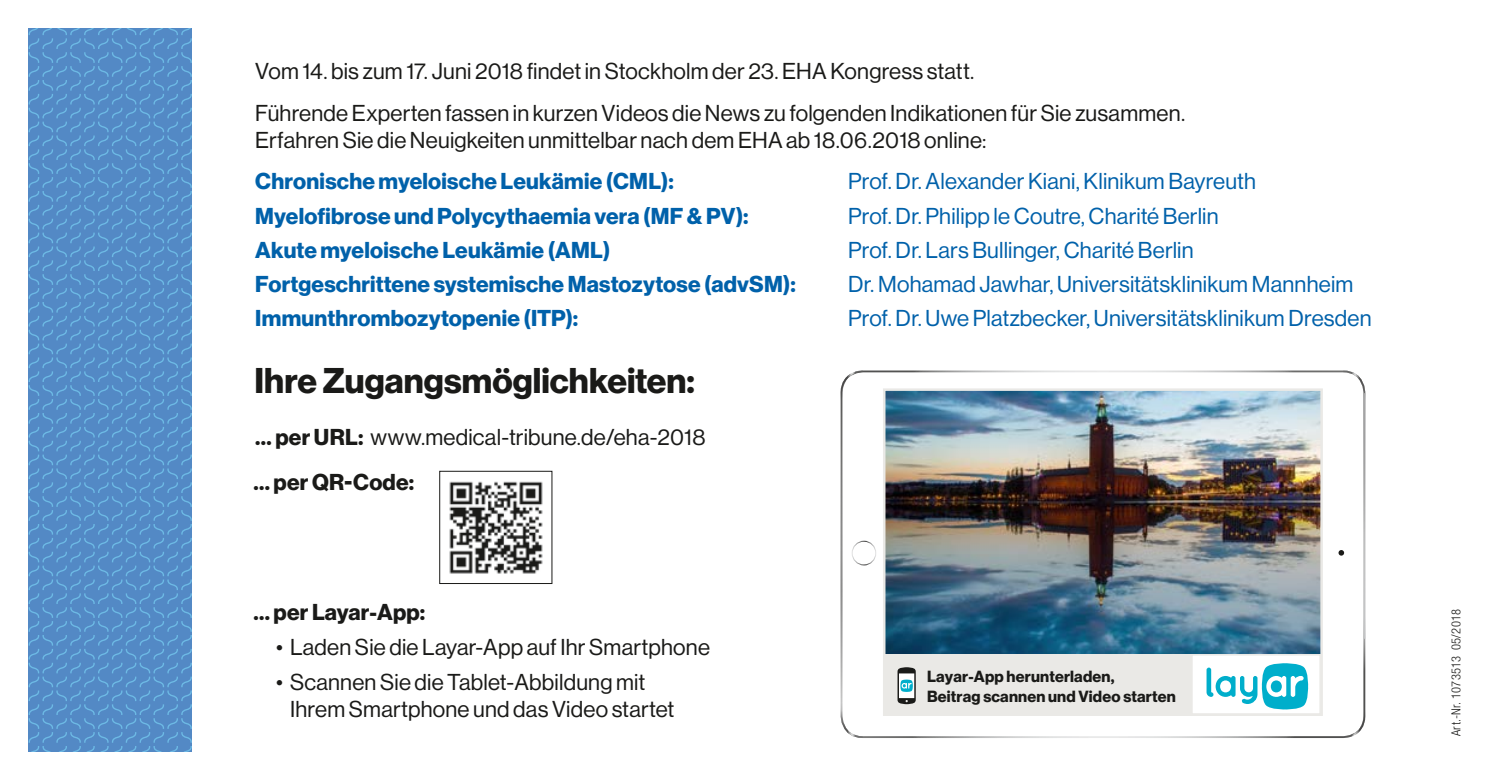
<style>
.page{position:relative;width:1489px;height:780px;background:#fff}
.page>*{position:absolute;margin:0;border:0;box-sizing:border-box;transform-origin:0 0}
.t1{font:700 35px "Volta Modern Display 75";color:#1a1a18}
.t2{font:22.5px/41.8px "Volta Modern Display 55 Roman";letter-spacing:.01em;color:#1a1a18}
.t3{font:22.5px "Volta Modern Display 55 Roman";letter-spacing:.01em;color:#0061aa}
.t4{font:700 22.5px "Volta Modern Display 75";letter-spacing:.01em;color:#0061aa}
.t5{font:700 22.5px "Volta Modern Display 75";letter-spacing:.01em;color:#1a1a18}
.t6{font:700 15.75px/19.2px "Volta Modern Display 75";letter-spacing:.01em;color:#1a1a18}
.t7{font:300 condensed 12.5px "Helvetica Neue LT";letter-spacing:.02em;color:#1a1a18}
.s1{font-family:"Volta Modern Display 75";font-weight:700}
</style>
<div class="page">
<svg style="left:28px;top:28px;width:163px;height:723px;background:#558ec8"></svg>
<img style="left:449px;top:481px;width:94px;height:93px">
<div style="left:439px;top:471px;width:113px;height:113px;border:1px solid #1a1a18"></div>
<svg style="left:1338px;top:550px;width:5px;height:5px"></svg>
<div style="left:851px;top:540px;width:25px;height:25px;border:1px solid #fff;border-radius:50%"></div>
<svg style="left:1341px;top:370px;width:24px;height:23px"></svg>
<svg style="left:1341px;top:691px;width:24px;height:47px"></svg>
<svg style="left:840px;top:370px;width:24px;height:47px"></svg>
<svg style="left:840px;top:691px;width:24px;height:47px"></svg>
<hr style="left:840px;top:454px;width:2px;height:263px;background:#828282">
<hr style="left:1363px;top:433px;width:2px;height:205px;background:#c3c4c5">
<hr style="left:1363px;top:393px;width:2px;height:135px;background:#a7a7a8">
<img style="left:886px;top:391px;width:433px;height:262px">
<div style="left:884px;top:654px;width:436px;height:60px;background:#eae9e6"></div>
<svg style="left:897px;top:667px;width:18px;height:37px"></svg>
<div style="left:1191px;top:655px;width:128px;height:59px;background:#fff"></div>
<svg style="left:1206px;top:663px;width:101px;height:46px"></svg>
<div style="left:1191px;top:654px;width:129px;height:60px;border:1px solid #eae9e6"></div>
<div style="left:883px;top:388px;width:439px;height:328px;border:2px solid #eae9e6"></div>
<p class="t2" style="left:255px;top:50px;width:931px">Vom 14. bis zum 17. Juni 2018 findet in Stockholm der 23. EHA Kongress statt.<br>Führende Experten fassen in kurzen Videos die News zu folgenden Indikationen für Sie zusammen.</p>
<p class="t2" style="left:255px;top:119px;width:732px">Erfahren Sie die Neuigkeiten unmittelbar nach dem EHA ab 18.06.2018 online:</p>
<p class="t4" style="left:255px;top:168px;width:420px">Chronische myeloische Leukämie (CML):</p>
<p class="t3" style="left:848px;top:169px;width:409px">Prof. Dr. Alexander Kiani, Klinikum Bayreuth</p>
<p class="t4" style="left:255px;top:202px;width:495px">Myelofibrose und Polycythaemia vera (MF &amp; PV):</p>
<p class="t3" style="left:848px;top:203px;width:372px">Prof. Dr. Philipp le Coutre, Charité Berlin</p>
<p class="t4" style="left:255px;top:236px;width:356px">Akute myeloische Leukämie (AML)</p>
<p class="t3" style="left:848px;top:237px;width:347px">Prof. Dr. Lars Bullinger, Charité Berlin</p>
<p class="t4" style="left:255px;top:271px;width:542px">Fortgeschrittene systemische Mastozytose (advSM):</p>
<p class="t3" style="left:848px;top:271px;width:507px">Dr. Mohamad Jawhar, Universitätsklinikum Mannheim</p>
<p class="t4" style="left:255px;top:305px;width:324px">Immunthrombozytopenie (ITP):</p>
<p class="t3" style="left:848px;top:305px;width:525px">Prof. Dr. Uwe Platzbecker, Universitätsklinikum Dresden</p>
<h1 class="t1" style="left:254px;top:360px;width:442px">Ihre Zugangsmöglichkeiten:</h1>
<p class="t2" style="left:255px;top:416px;width:452px"><span class="s1">... per URL:</span> www.medical-tribune.de/eha-2018</p>
<p class="t5" style="left:253px;top:469px;width:162px">... per QR-Code:</p>
<p class="t5" style="left:253px;top:599px;width:173px">... per Layar-App:</p>
<p class="t2" style="left:276px;top:626px;width:435px">• Laden Sie die Layar-App auf Ihr Smartphone</p>
<p class="t2" style="left:290px;top:667px;width:386px;line-height:27.5px;text-indent:-14px">• Scannen Sie die Tablet-Abbildung mit<br>Ihrem Smartphone und das Video startet</p>
<p class="t6" style="left:927px;top:667px;width:250px">Layar-App herunterladen,<br>Beitrag scannen und Video starten</p>
<p class="t7" style="left:1448px;top:736px;width:128px;rotate:-90deg">Art.-Nr. 1073513 05/2018</p>
</div>
